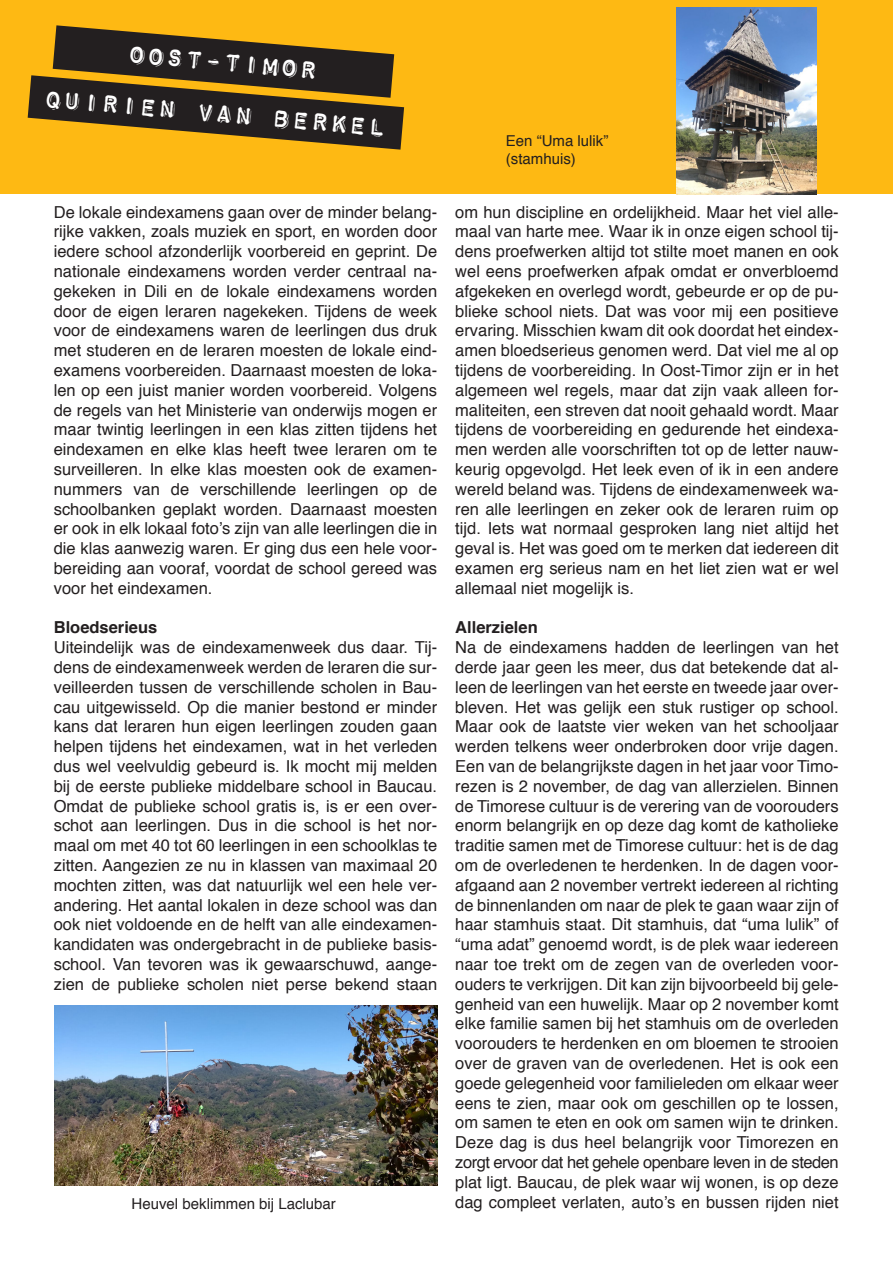
<style>
.page{position:relative;width:893px;height:1263px;background:#fff}
.page>*{position:absolute;margin:0;border:0;box-sizing:border-box;transform-origin:0 0}
.t1{font:800 25.5px "Chromosome";color:#fff}
.t2{font:16.5px/19.8px "Helvetica";color:#231f20;text-align:justify}
.t3{font:700 16.5px "Helvetica";color:#231f20}
.t4{font:15px "Helvetica";color:#231f20}
</style>
<div class="page">
<div style="left:0;top:0;width:893px;height:194px;background:#feb913"></div>
<svg style="left:28px;top:25px;width:376px;height:125px"></svg>
<img style="left:677px;top:8px;width:139px;height:186px">
<img style="left:54px;top:1005px;width:383px;height:180px">
<p class="t1" style="left:130px;top:36px;width:193px;rotate:5deg">oost-timor</p>
<p class="t1" style="left:46px;top:80px;width:346px;rotate:5deg">quirien van berkel</p>
<p class="t2" style="left:54px;top:202px;width:385px">De lokale eindexamens gaan over de minder belang&shy;rijke vakken, zoals muziek en sport, en worden door iedere school afzonderlijk voorbereid en geprint. De nationale eindexamens worden verder centraal na&shy;gekeken in Dili en de lokale eindexamens worden door de eigen leraren nagekeken. Tijdens de week voor de eindexamens waren de leerlingen dus druk met studeren en de leraren moesten de lokale eind&shy;examens voorbereiden. Daarnaast moesten de loka&shy;len op een juist manier worden voorbereid. Volgens de regels van het Ministerie van onderwijs mogen er maar twintig leerlingen in een klas zitten tijdens het eindexamen en elke klas heeft twee leraren om te surveilleren. In elke klas moesten ook de examen&shy;nummers van de verschillende leerlingen op de schoolbanken geplakt worden. Daarnaast moesten er ook in elk lokaal foto’s zijn van alle leerlingen die in die klas aanwezig waren. Er ging dus een hele voor&shy;bereiding aan vooraf, voordat de school gereed was voor het eindexamen.</p>
<p class="t3" style="left:54px;top:614px;width:105px">Bloedserieus</p>
<p class="t2" style="left:54px;top:638px;width:385px">Uiteindelijk was de eindexamenweek dus daar. Tij&shy;dens de eindexamenweek werden de leraren die sur&shy;veilleerden tussen de verschillende scholen in Bau&shy;cau uitgewisseld. Op die manier bestond er minder kans dat leraren hun eigen leerlingen zouden gaan helpen tijdens het eindexamen, wat in het verleden dus wel veelvuldig gebeurd is. Ik mocht mij melden bij de eerste publieke middelbare school in Baucau.<br>Omdat de publieke school gratis is, is er een over&shy;schot aan leerlingen. Dus in die school is het nor&shy;maal om met 40 tot 60 leerlingen in een schoolklas te zitten. Aangezien ze nu in klassen van maximaal 20 mochten zitten, was dat natuurlijk wel een hele ver&shy;andering. Het aantal lokalen in deze school was dan ook niet voldoende en de helft van alle eindexamen&shy;kandidaten was ondergebracht in de publieke basis&shy;school. Van tevoren was ik gewaarschuwd, aange&shy;zien de publieke scholen niet perse bekend staan</p>
<p class="t4" style="left:132px;top:1192px;width:206px">Heuvel beklimmen bij Laclubar</p>
<p class="t4" style="left:506px;top:129px;width:104px">Een “Uma lulik”</p>
<p class="t4" style="left:506px;top:147px;width:72px">(stamhuis)</p>
<p class="t2" style="left:455px;top:202px;width:385px">om hun discipline en ordelijkheid. Maar het viel alle&shy;maal van harte mee. Waar ik in onze eigen school tij&shy;dens proefwerken altijd tot stilte moet manen en ook wel eens proefwerken afpak omdat er onverbloemd afgekeken en overlegd wordt, gebeurde er op de pu&shy;blieke school niets. Dat was voor mij een positieve ervaring. Misschien kwam dit ook doordat het eindex&shy;amen bloedserieus genomen werd. Dat viel me al op tijdens de voorbereiding. In Oost-Timor zijn er in het algemeen wel regels, maar dat zijn vaak alleen for&shy;maliteiten, een streven dat nooit gehaald wordt. Maar tijdens de voorbereiding en gedurende het eindexa&shy;men werden alle voorschriften tot op de letter nauw&shy;keurig opgevolgd. Het leek even of ik in een andere wereld beland was. Tijdens de eindexamenweek wa&shy;ren alle leerlingen en zeker ook de leraren ruim op tijd. Iets wat normaal gesproken lang niet altijd het geval is. Het was goed om te merken dat iedereen dit examen erg serieus nam en het liet zien wat er wel allemaal niet mogelijk is.</p>
<p class="t3" style="left:455px;top:614px;width:84px">Allerzielen</p>
<p class="t2" style="left:455px;top:638px;width:385px">Na de eindexamens hadden de leerlingen van het derde jaar geen les meer, dus dat betekende dat al&shy;leen de leerlingen van het eerste en tweede jaar over&shy;bleven. Het was gelijk een stuk rustiger op school.<br>Maar ook de laatste vier weken van het schooljaar werden telkens weer onderbroken door vrije dagen.<br>Een van de belangrijkste dagen in het jaar voor Timo&shy;rezen is 2 november, de dag van allerzielen. Binnen de Timorese cultuur is de verering van de voorouders enorm belangrijk en op deze dag komt de katholieke traditie samen met de Timorese cultuur: het is de dag om de overledenen te herdenken. In de dagen voor&shy;afgaand aan 2 november vertrekt iedereen al richting de binnenlanden om naar de plek te gaan waar zijn of haar stamhuis staat. Dit stamhuis, dat “uma lulik” of “uma adat” genoemd wordt, is de plek waar iedereen naar toe trekt om de zegen van de overleden voor-</p>
<p class="t2" style="left:455px;top:975px;width:385px">ouders te verkrijgen. Dit kan zijn bijvoorbeeld bij gele&shy;genheid van een huwelijk. Maar op 2 november komt elke familie samen bij het stamhuis om de overleden voorouders te herdenken en om bloemen te strooien over de graven van de overledenen. Het is ook een goede gelegenheid voor familieleden om elkaar weer eens te zien, maar ook om geschillen op te lossen, om samen te eten en ook om samen wijn te drinken.<br>Deze dag is dus heel belangrijk voor Timorezen en zorgt ervoor dat het gehele openbare leven in de steden plat ligt. Baucau, de plek waar wij wonen, is op deze dag compleet verlaten, auto’s en bussen rijden niet</p>
</div>
